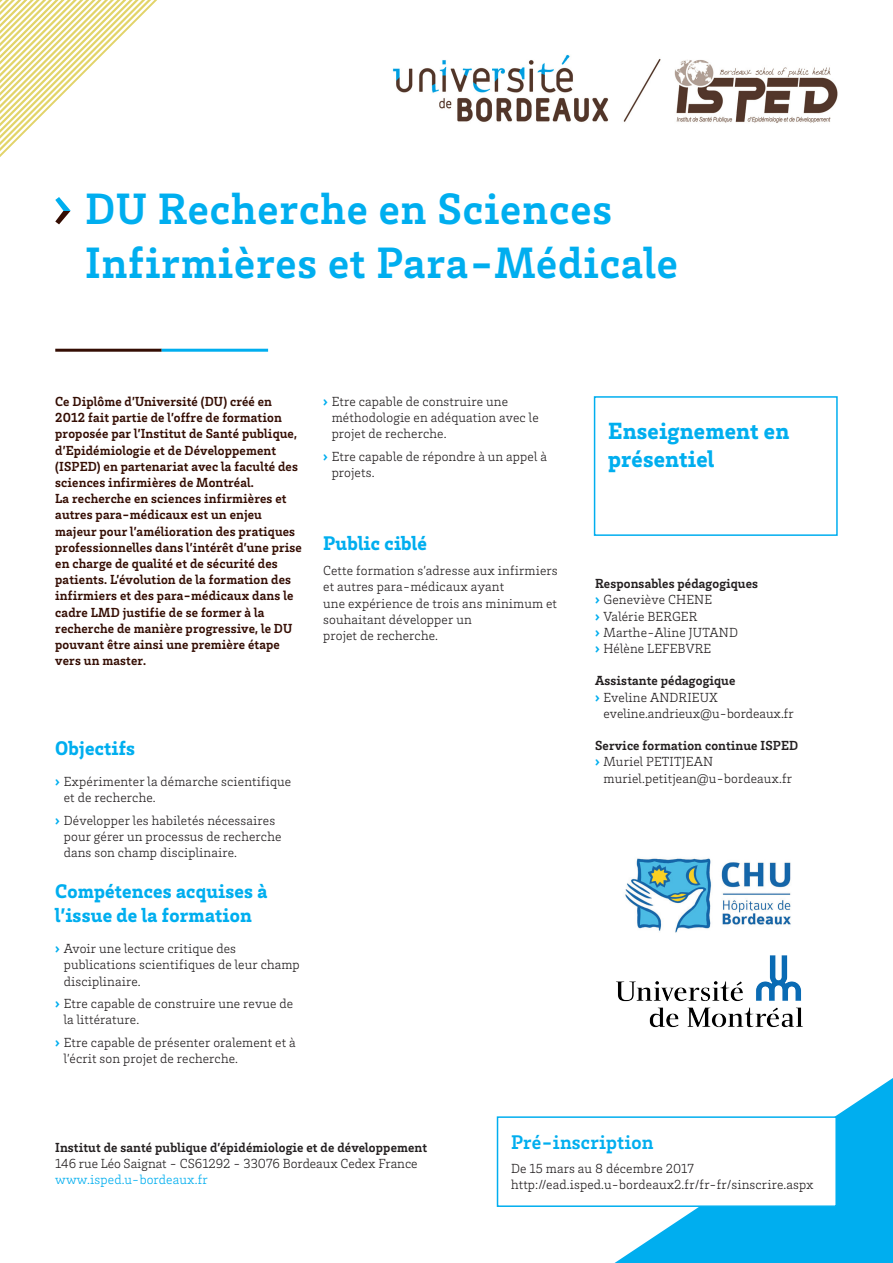
<style>
.page{position:relative;width:893px;height:1263px;background:#fff}
.page>*{position:absolute;margin:0;border:0;box-sizing:border-box;transform-origin:0 0}
._00_Titre_Mention{font:700 45px/54px "Brix Slab";letter-spacing:.02em;color:#00aeef}
._01_Titre_Bleu_13_5{font:900 24px/28.8px "Brix Slab";letter-spacing:.01em;color:#00aeef}
._01_Titre_Bleu_13_5-2{font:900 20.25px/24.3px "Brix Slab";letter-spacing:.01em;color:#00aeef}
._01_Titre_Bleu_13_5-3{font:700 20.25px "Brix Slab";letter-spacing:.01em;color:#00aeef}
._10_TEXTE_Light_9{font:300 13.5px/16.2px "Brix Slab";letter-spacing:.01em;color:#231f20}
._03_SousTitre_Noir_9{font:700 13.5px/16.2px "Brix Slab";letter-spacing:.01em;color:#340d03}
._10_TEXTE_Light_9-2{font:700 13.5px "Brix Slab";letter-spacing:.01em;color:#231f20}
._10_TEXTE_Light_9-3{font:300 13.5px "Brix Slab";letter-spacing:.01em;color:#00aeef}
.s1{font-weight:900;color:#00aeef}
</style>
<div class="page">
<img style="left:392px;top:54px;width:446px;height:69px">
<svg style="left:55px;top:197px;width:16px;height:27px"></svg>
<svg style="left:0;top:0;width:157px;height:157px"></svg>
<hr style="left:55px;top:349px;width:107px;height:3px;background:#340d03">
<hr style="left:162px;top:349px;width:106px;height:3px;background:#00aeef">
<svg style="left:615px;top:1078px;width:278px;height:185px;fill:#00aeef"></svg>
<div style="left:497px;top:1117px;width:339px;height:89px;background:#fff"></div>
<div style="left:497px;top:1116px;width:340px;height:91px;border:2px solid #00aeef"></div>
<img style="left:625px;top:858px;width:166px;height:75px">
<img style="left:616px;top:955px;width:187px;height:73px">
<div style="left:594px;top:396px;width:244px;height:140px;border:2px solid #00aeef"></div>
<p class="_00_Titre_Mention" style="left:85px;top:180px;width:594px">DU Recherche en Sciences<br>Infirmières et Para-Médicale</p>
<p class="_03_SousTitre_Noir_9" style="left:55px;top:393px;width:244px">Ce Diplôme d’Université (DU) créé en 2012 fait partie de l’offre de formation proposée par l’Institut de Santé publique, d’Epidémiologie et de Développement (ISPED) en partenariat avec la faculté des sciences infirmières de Montréal.</p>
<p class="_03_SousTitre_Noir_9" style="left:55px;top:490px;width:233px">La recherche en sciences infirmières et autres para-médicaux est un enjeu</p>
<p class="_03_SousTitre_Noir_9" style="left:55px;top:522px;width:248px">majeur pour l’amélioration des pratiques professionnelles dans l’intérêt d’une prise en charge de qualité et de sécurité des patients. L’évolution de la formation des infirmiers et des para-médicaux dans le</p>
<p class="_03_SousTitre_Noir_9" style="left:55px;top:603px;width:239px">cadre LMD justifie de se former à la recherche de manière progressive, le DU pouvant être ainsi une première étape vers un master.</p>
<p class="_10_TEXTE_Light_9" style="left:332px;top:393px;width:209px;text-indent:-9px"><span class="s1">›</span> Etre capable de construire une méthodologie en adéquation avec le projet de recherche.</p>
<p class="_10_TEXTE_Light_9" style="left:332px;top:448px;width:217px;text-indent:-9px"><span class="s1">›</span> Etre capable de répondre à un appel à projets.</p>
<p class="_01_Titre_Bleu_13_5-2" style="left:323px;top:530px;width:105px">Public ciblé</p>
<p class="_10_TEXTE_Light_9" style="left:323px;top:562px;width:236px">Cette formation s’adresse aux infirmiers et autres para-médicaux ayant</p>
<p class="_10_TEXTE_Light_9" style="left:323px;top:594px;width:235px">une expérience de trois ans minimum et souhaitant développer un</p>
<p class="_10_TEXTE_Light_9" style="left:323px;top:627px;width:116px">projet de recherche.</p>
<p class="_01_Titre_Bleu_13_5-2" style="left:55px;top:735px;width:81px">Objectifs</p>
<p class="_10_TEXTE_Light_9" style="left:64px;top:773px;width:229px;text-indent:-9px"><span class="s1">›</span> Expérimenter la démarche scientifique et de recherche.</p>
<p class="_10_TEXTE_Light_9" style="left:64px;top:812px;width:219px;text-indent:-9px"><span class="s1">›</span> Développer les habiletés nécessaires pour gérer un processus de recherche dans son champ disciplinaire.</p>
<p class="_01_Titre_Bleu_13_5-2" style="left:55px;top:878px;width:214px">Compétences acquises à l’issue de la formation</p>
<p class="_10_TEXTE_Light_9" style="left:64px;top:940px;width:238px;text-indent:-9px"><span class="s1">›</span> Avoir une lecture critique des publications scientifiques de leur champ disciplinaire.</p>
<p class="_10_TEXTE_Light_9" style="left:64px;top:995px;width:231px;text-indent:-9px"><span class="s1">›</span> Etre capable de construire une revue de la littérature.</p>
<p class="_10_TEXTE_Light_9" style="left:64px;top:1034px;width:233px;text-indent:-9px"><span class="s1">›</span> Etre capable de présenter oralement et à l’écrit son projet de recherche.</p>
<p class="_01_Titre_Bleu_13_5" style="left:608px;top:415px;width:183px">Enseignement en présentiel</p>
<p class="_10_TEXTE_Light_9-2" style="left:595px;top:575px;width:164px">Responsables pédagogiques</p>
<p class="_10_TEXTE_Light_9" style="left:595px;top:591px;width:118px"><span class="s1">›</span> Geneviève CHENE</p>
<p class="_10_TEXTE_Light_9" style="left:595px;top:607px;width:104px"><span class="s1">›</span> Valérie BERGER</p>
<p class="_10_TEXTE_Light_9" style="left:595px;top:624px;width:144px"><span class="s1">›</span> Marthe-Aline JUTAND</p>
<p class="_10_TEXTE_Light_9" style="left:595px;top:640px;width:118px"><span class="s1">›</span> Hélène LEFEBVRE</p>
<p class="_10_TEXTE_Light_9-2" style="left:595px;top:672px;width:142px">Assistante pédagogique</p>
<p class="_10_TEXTE_Light_9" style="left:604px;top:688px;width:192px;text-indent:-9px"><span class="s1">›</span> Eveline ANDRIEUX eveline.andrieux@u-bordeaux.fr</p>
<p class="_10_TEXTE_Light_9-2" style="left:595px;top:737px;width:205px">Service formation continue ISPED</p>
<p class="_10_TEXTE_Light_9" style="left:604px;top:753px;width:190px;text-indent:-9px"><span class="s1">›</span> Muriel PETITJEAN muriel.petitjean@u-bordeaux.fr</p>
<p class="_10_TEXTE_Light_9-2" style="left:55px;top:1138px;width:373px">Institut de santé publique d’épidémiologie et de développement</p>
<p class="_10_TEXTE_Light_9" style="left:55px;top:1154px;width:364px">146 rue Léo Saignat - CS61292 - 33076 Bordeaux Cedex France</p>
<p class="_10_TEXTE_Light_9-3" style="left:55px;top:1171px;width:154px">www.isped.u-bordeaux.fr</p>
<p class="_01_Titre_Bleu_13_5-3" style="left:511px;top:1128px;width:144px">Pré-inscription</p>
<p class="_10_TEXTE_Light_9" style="left:511px;top:1160px;width:184px">De 15 mars au 8 décembre 2017</p>
<p class="_10_TEXTE_Light_9" style="left:511px;top:1176px;width:304px">http://ead.isped.u-bordeaux2.fr/fr-fr/sinscrire.aspx</p>
</div>
